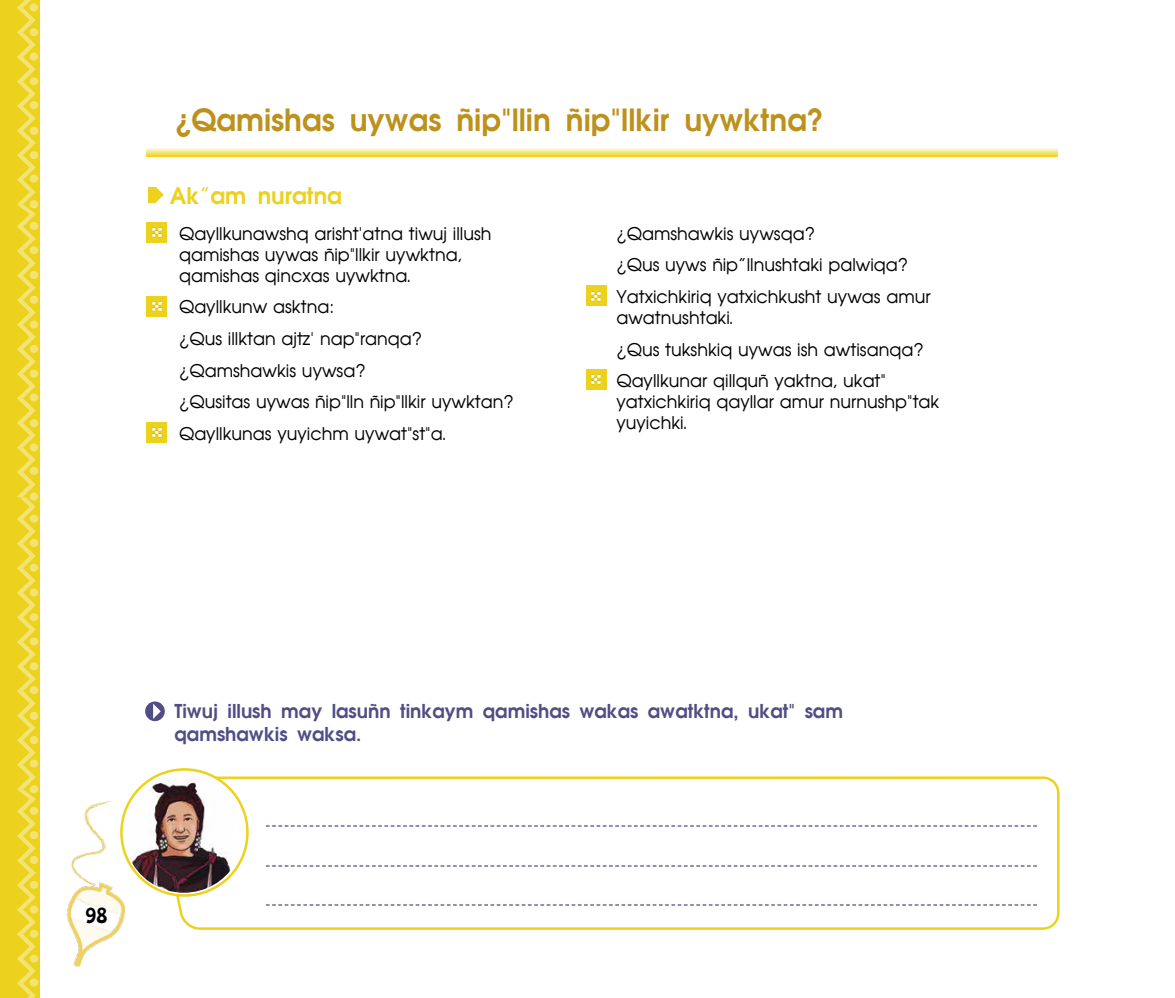
<style>
.page{position:relative;width:1175px;height:998px;background:#fff}
.page>*{position:absolute;margin:0;border:0;box-sizing:border-box;transform-origin:0 0}
.t1{font:700 30px "Avian";color:#bc911c}
.t2{font:700 22.5px "Avian";color:#ecd21c}
.t3{font:700 18.75px/22.5px "Avian";color:#514d85}
.t4{font:18.75px "Hobo Std";color:#000}
.t5{font:17.5px/31.6px "Avian";color:#000}
</style>
<div class="page">
<div style="left:0;top:0;width:40px;height:998px;background:#ecd21c"></div>
<img style="left:66px;top:800px;width:63px;height:167px">
<svg style="left:163px;top:776px;width:897px;height:154px"></svg>
<svg style="left:266px;top:865px;width:771px;height:1px"></svg>
<svg style="left:266px;top:825px;width:771px;height:1px"></svg>
<svg style="left:266px;top:904px;width:771px;height:1px"></svg>
<svg style="left:121px;top:769px;width:126px;height:126px"></svg>
<div style="left:124px;top:772px;width:120px;height:121px;background:#fff;border-radius:50%"></div>
<img style="left:129px;top:772px;width:106px;height:121px">
<svg style="left:146px;top:148px;width:912px;height:9px;background:#f4e57d"></svg>
<div style="left:30px;top:101px;width:8px;height:8px;background:#f3e375;border-radius:50%"></div>
<svg style="left:30px;top:369px;width:8px;height:9px"></svg>
<div style="left:30px;top:345px;width:8px;height:8px;background:#f3e375;border-radius:50%"></div>
<svg style="left:30px;top:52px;width:8px;height:9px"></svg>
<div style="left:30px;top:271px;width:8px;height:8px;background:#f3e375;border-radius:50%"></div>
<div style="left:30px;top:222px;width:8px;height:8px;background:#f3e375;border-radius:50%"></div>
<div style="left:30px;top:419px;width:8px;height:8px;background:#f3e375;border-radius:50%"></div>
<div style="left:30px;top:127px;width:8px;height:8px;background:#f3e375;border-radius:50%"></div>
<div style="left:30px;top:151px;width:8px;height:8px;background:#f3e375;border-radius:50%"></div>
<div style="left:30px;top:467px;width:8px;height:8px;background:#f3e375;border-radius:50%"></div>
<svg style="left:30px;top:174px;width:8px;height:9px"></svg>
<div style="left:30px;top:686px;width:8px;height:8px;background:#f3e375;border-radius:50%"></div>
<div style="left:30px;top:930px;width:8px;height:8px;background:#f3e375;border-radius:50%"></div>
<svg style="left:30px;top:880px;width:8px;height:9px"></svg>
<div style="left:30px;top:856px;width:8px;height:8px;background:#f3e375;border-radius:50%"></div>
<svg style="left:30px;top:563px;width:8px;height:9px"></svg>
<div style="left:30px;top:539px;width:8px;height:8px;background:#f3e375;border-radius:50%"></div>
<div style="left:30px;top:807px;width:8px;height:8px;background:#f3e375;border-radius:50%"></div>
<svg style="left:30px;top:514px;width:8px;height:9px"></svg>
<div style="left:30px;top:712px;width:8px;height:8px;background:#f3e375;border-radius:50%"></div>
<div style="left:30px;top:736px;width:8px;height:8px;background:#f3e375;border-radius:50%"></div>
<svg style="left:156px;top:187px;width:8px;height:15px"></svg>
<div style="left:148px;top:187px;width:8px;height:15px;background:#ecd21c"></div>
<div style="left:145px;top:701px;width:20px;height:20px;background:#514d85;border-radius:50%"></div>
<svg style="left:153px;top:703px;width:8px;height:16px"></svg>
<img style="left:147px;top:222px;width:20px;height:20px">
<img style="left:147px;top:296px;width:20px;height:20px">
<img style="left:147px;top:422px;width:20px;height:20px">
<img style="left:586px;top:369px;width:20px;height:21px">
<img style="left:586px;top:286px;width:20px;height:20px">
<svg style="left:17px;top:0;width:19px;height:998px"></svg>
<h1 class="t1" style="left:175px;top:97px;width:651px">¿Qamishas uywas ñip"llin ñip"llkir uywktna?</h1>
<p class="t2" style="left:170px;top:179px;width:174px">Ak”am nuratna</p>
<p class="t5" style="left:179px;top:222px;width:314px;line-height:21px">Qayllkunawshq arisht'atna tiwuj illush qamishas uywas ñip"llkir uywktna, qamishas qincxas uywktna.</p>
<p class="t5" style="left:179px;top:290px;width:336px">Qayllkunw asktna:<br>¿Qus illktan ajtz' nap"ranqa? ¿Qamshawkis uywsa?<br>¿Qusitas uywas ñip"lln ñip"llkir uywktan?<br>Qayllkunas yuyichm uywat"st"a.</p>
<p class="t5" style="left:616px;top:217px;width:316px">¿Qamshawkis uywsqa?<br>¿Qus uyws ñip”llnushtaki palwiqa?<br>Yatxichkiriq yatxichkusht uywas amur</p>
<p class="t5" style="left:616px;top:301px;width:309px">awatnushtaki.<br>¿Qus tukshkiq uywas ish awtisanqa?<br>Qayllkunar qillquñ yaktna, ukat"</p>
<p class="t5" style="left:616px;top:390px;width:324px;line-height:21px">yatxichkiriq qayllar amur nurnushp"tak yuyichki.</p>
<p class="t4" style="left:86px;top:902px;width:23px">98</p>
<p class="t3" style="left:175px;top:699px;width:670px">Tiwuj illush may lasuñn tinkaym qamishas wakas awatktna, ukat" sam qamshawkis waksa.</p>
</div>
